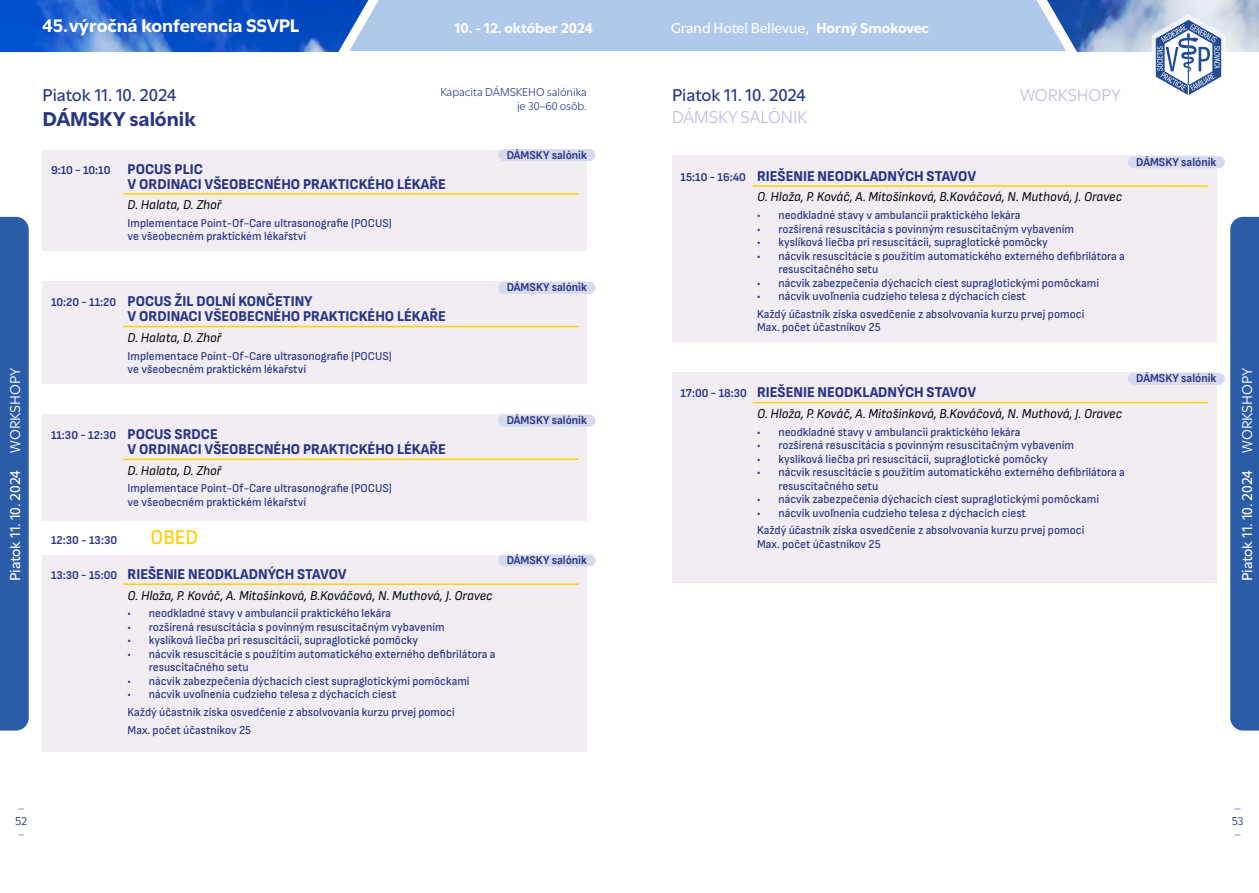
<style>
.page{position:relative;width:1259px;height:893px;background:#fff}
.page>*{position:absolute;margin:0;border:0;box-sizing:border-box;transform-origin:0 0}
.t1{font:700 21px "Utile";letter-spacing:-.005em;color:#283583}
.t2{font:500 21px "Attractive Semi Cond";color:#ffd100}
.t3{font:700 19.05px "Utile";color:#fff}
.t4{font:500 18px "Utile";color:#283583}
.t5{font:18px "Utile";color:#bdbada}
.t6{font:800 15px/15px "Attractive Semi Cond";color:#283583}
.t7{font:500 15px "Utile";color:#fff}
.t8{font:700 14.85px "Utile";color:#fff}
.t9{font:italic 13.5px "Attractive Semi Cond";color:#000}
.t10{font:500 12px/13.5px "Attractive Semi Cond";color:#283583}
.t11{font:700 12px "Attractive Semi Cond";color:#283583}
.t12{font:12px/14.4px "Utile";color:#283583;text-align:right}
.t13{font:700 12px "Utile";color:#b1a9d4}
.t14{font:12px "Utile";color:#283583}
.s1{font-weight:700}
.s2{font-weight:800;font-size:15px}
.s3{font-weight:700;font-size:12px}
.s4{font-weight:400}
</style>
<div class="page">
<div style="left:0;top:217px;width:29px;height:513px;background:#2b5ca8"></div>
<div style="left:1230px;top:217px;width:29px;height:513px;background:#2b5ca8"></div>
<div style="left:43px;top:85px;width:544px;height:666px;background:#f1edf3"></div>
<div style="left:38px;top:81px;width:553px;height:41px;background:#fff"></div>
<div style="left:38px;top:103px;width:553px;height:45px;background:#fff"></div>
<div style="left:43px;top:132px;width:544px;height:18px;background:#fff"></div>
<div style="left:498px;top:149px;width:97px;height:12px;background:#d7daef;border-radius:6px"></div>
<hr style="left:123px;top:193px;width:455px;height:2px;background:#ffd100">
<div style="left:43px;top:251px;width:544px;height:30px;background:#fff"></div>
<div style="left:498px;top:282px;width:97px;height:12px;background:#d7daef;border-radius:6px"></div>
<hr style="left:123px;top:326px;width:455px;height:1px;background:#ffd100">
<div style="left:43px;top:384px;width:544px;height:30px;background:#fff"></div>
<div style="left:498px;top:415px;width:97px;height:12px;background:#d7daef;border-radius:6px"></div>
<hr style="left:123px;top:459px;width:455px;height:1px;background:#ffd100">
<div style="left:43px;top:521px;width:544px;height:33px;background:#fff"></div>
<div style="left:498px;top:554px;width:97px;height:12px;background:#d7daef;border-radius:6px"></div>
<hr style="left:123px;top:583px;width:455px;height:2px;background:#ffd100">
<div style="left:672px;top:136px;width:544px;height:447px;background:#f1edf3"></div>
<div style="left:672px;top:130px;width:544px;height:24px;background:#fff"></div>
<div style="left:1127px;top:156px;width:98px;height:12px;background:#d7daef;border-radius:6px"></div>
<hr style="left:753px;top:185px;width:455px;height:2px;background:#ffd100">
<div style="left:672px;top:342px;width:544px;height:30px;background:#fff"></div>
<div style="left:1127px;top:373px;width:98px;height:12px;background:#d7daef;border-radius:6px"></div>
<hr style="left:753px;top:402px;width:455px;height:1px;background:#ffd100">
<img style="left:0;top:0;width:1259px;height:51px">
<svg style="left:326px;top:0;width:763px;height:52px;background:#a8c2e7"></svg>
<svg style="left:1151px;top:15px;width:74px;height:80px"></svg>
<h2 class="t3" style="left:43px;top:10px;width:259px">45. výročná konferencia SSVPL</h2>
<p class="t8" style="left:454px;top:17px;width:140px">10. - 12. október 2024</p>
<p class="t7" style="left:670px;top:17px;width:260px">Grand Hotel Bellevue, <span class="s1">Horný Smokovec</span></p>
<h3 class="t4" style="left:43px;top:81px;width:135px">Piatok 11. 10. 2024</h3>
<h1 class="t1" style="left:43px;top:103px;width:155px">DÁMSKY salónik</h1>
<p class="t12" style="left:440px;top:83px;width:148px">Kapacita DÁMSKEHO salónika je 30–60 osôb.</p>
<h3 class="t4" style="left:672px;top:81px;width:135px">Piatok 11. 10. 2024</h3>
<h3 class="t5" style="left:1020px;top:81px;width:102px">WORKSHOPY</h3>
<h3 class="t5" style="left:672px;top:103px;width:137px">DÁMSKY SALÓNIK</h3>
<p class="t11" style="left:507px;top:148px;width:82px">DÁMSKY salónik</p>
<p class="t11" style="left:1136px;top:155px;width:82px">DÁMSKY salónik</p>
<p class="t11" style="left:51px;top:163px;width:153px">9:10 - 10:10 <span class="s2">POCUS PLIC</span></p>
<p class="t6" style="left:128px;top:176px;width:320px">V ORDINACI VŠEOBECNÉHO PRAKTICKÉHO LÉKAŘE</p>
<p class="t9" style="left:128px;top:197px;width:95px">D. Halata, D. Zhoř</p>
<p class="t10" style="left:128px;top:216px;width:266px">Implementace Point-Of-Care ultrasonografie (POCUS) ve všeobecném praktickém lékařství</p>
<p class="t6" style="left:680px;top:168px;width:297px"><span class="s3">15:10 - 16:40</span> RIEŠENIE NEODKLADNÝCH STAVOV</p>
<p class="t9" style="left:757px;top:189px;width:367px">O. Hloža, P. Kováč, A. Mitošinková, B.Kováčová, N. Muthová, J. Oravec</p>
<p class="t10" style="left:757px;top:208px;width:265px">• neodkladné stavy v ambulancii praktického lekára</p>
<p class="t10" style="left:757px;top:222px;width:318px">• rozšírená resuscitácia s povinným resuscitačným vybavením</p>
<p class="t10" style="left:757px;top:235px;width:292px">• kyslíková liečba pri resuscitácii, supraglotické pomôcky</p>
<p class="t10" style="left:778px;top:249px;width:348px;text-indent:-21px">• nácvik resuscitácie s použitím automatického externého defibrilátora a resuscitačného setu</p>
<p class="t10" style="left:757px;top:276px;width:343px">• nácvik zabezpečenia dýchacích ciest supraglotickými pomôckami</p>
<p class="t10" style="left:757px;top:287px;width:329px;line-height:17.7px">• nácvik uvoľnenia cudzieho telesa z dýchacích ciest<br>Každý účastník získa osvedčenie z absolvovania kurzu prvej pomoci</p>
<p class="t10" style="left:757px;top:321px;width:125px">Max. počet účastníkov 25</p>
<p class="t11" style="left:507px;top:280px;width:82px">DÁMSKY salónik</p>
<p class="t6" style="left:128px;top:294px;width:320px;text-indent:-77px"><span class="s3">10:20 - 11:20</span> POCUS ŽIL DOLNÍ KONČETINY<br>V ORDINACI VŠEOBECNÉHO PRAKTICKÉHO LÉKAŘE</p>
<p class="t9" style="left:128px;top:330px;width:95px">D. Halata, D. Zhoř</p>
<p class="t10" style="left:128px;top:349px;width:266px">Implementace Point-Of-Care ultrasonografie (POCUS) ve všeobecném praktickém lékařství</p>
<p class="t7" style="left:3px;top:581px;width:215px;rotate:-90deg">Piatok 11. 10. 2024 <span class="s4">WORKSHOPY</span></p>
<p class="t7" style="left:1235px;top:581px;width:215px;rotate:-90deg">Piatok 11. 10. 2024 <span class="s4">WORKSHOPY</span></p>
<p class="t11" style="left:1136px;top:371px;width:82px">DÁMSKY salónik</p>
<p class="t6" style="left:680px;top:385px;width:297px"><span class="s3">17:00 - 18:30</span> RIEŠENIE NEODKLADNÝCH STAVOV</p>
<p class="t9" style="left:757px;top:406px;width:367px">O. Hloža, P. Kováč, A. Mitošinková, B.Kováčová, N. Muthová, J. Oravec</p>
<p class="t10" style="left:757px;top:425px;width:265px">• neodkladné stavy v ambulancii praktického lekára</p>
<p class="t10" style="left:757px;top:438px;width:318px">• rozšírená resuscitácia s povinným resuscitačným vybavením</p>
<p class="t10" style="left:757px;top:452px;width:292px">• kyslíková liečba pri resuscitácii, supraglotické pomôcky</p>
<p class="t10" style="left:778px;top:465px;width:348px;text-indent:-21px">• nácvik resuscitácie s použitím automatického externého defibrilátora a resuscitačného setu</p>
<p class="t10" style="left:757px;top:492px;width:343px">• nácvik zabezpečenia dýchacích ciest supraglotickými pomôckami</p>
<p class="t10" style="left:757px;top:504px;width:329px;line-height:17.7px">• nácvik uvoľnenia cudzieho telesa z dýchacích ciest<br>Každý účastník získa osvedčenie z absolvovania kurzu prvej pomoci</p>
<p class="t10" style="left:757px;top:537px;width:125px">Max. počet účastníkov 25</p>
<p class="t11" style="left:507px;top:413px;width:82px">DÁMSKY salónik</p>
<p class="t11" style="left:51px;top:428px;width:168px">11:30 - 12:30 <span class="s2">POCUS SRDCE</span></p>
<p class="t6" style="left:128px;top:442px;width:320px">V ORDINACI VŠEOBECNÉHO PRAKTICKÉHO LÉKAŘE</p>
<p class="t9" style="left:128px;top:463px;width:95px">D. Halata, D. Zhoř</p>
<p class="t10" style="left:128px;top:482px;width:266px">Implementace Point-Of-Care ultrasonografie (POCUS) ve všeobecném praktickém lékařství</p>
<p class="t11" style="left:51px;top:533px;width:68px">12:30 - 13:30</p>
<h1 class="t2" style="left:151px;top:525px;width:49px">OBED</h1>
<p class="t11" style="left:507px;top:553px;width:82px">DÁMSKY salónik</p>
<p class="t6" style="left:51px;top:566px;width:297px"><span class="s3">13:30 - 15:00</span> RIEŠENIE NEODKLADNÝCH STAVOV</p>
<p class="t9" style="left:128px;top:587px;width:367px">O. Hloža, P. Kováč, A. Mitošinková, B.Kováčová, N. Muthová, J. Oravec</p>
<p class="t10" style="left:128px;top:607px;width:265px">• neodkladné stavy v ambulancii praktického lekára</p>
<p class="t10" style="left:128px;top:620px;width:318px">• rozšírená resuscitácia s povinným resuscitačným vybavením</p>
<p class="t10" style="left:128px;top:634px;width:292px">• kyslíková liečba pri resuscitácii, supraglotické pomôcky</p>
<p class="t10" style="left:149px;top:647px;width:348px;text-indent:-21px">• nácvik resuscitácie s použitím automatického externého defibrilátora a resuscitačného setu</p>
<p class="t10" style="left:128px;top:674px;width:343px">• nácvik zabezpečenia dýchacích ciest supraglotickými pomôckami</p>
<p class="t10" style="left:128px;top:685px;width:329px;line-height:17.9px">• nácvik uvoľnenia cudzieho telesa z dýchacích ciest<br>Každý účastník získa osvedčenie z absolvovania kurzu prvej pomoci<br>Max. počet účastníkov 25</p>
<p class="t13" style="left:18px;top:798px;width:7px">–</p>
<p class="t14" style="left:15px;top:812px;width:13px">52</p>
<p class="t13" style="left:18px;top:825px;width:7px">–</p>
<p class="t13" style="left:1234px;top:798px;width:7px">–</p>
<p class="t14" style="left:1231px;top:812px;width:13px">53</p>
<p class="t13" style="left:1234px;top:825px;width:7px">–</p>
</div>
